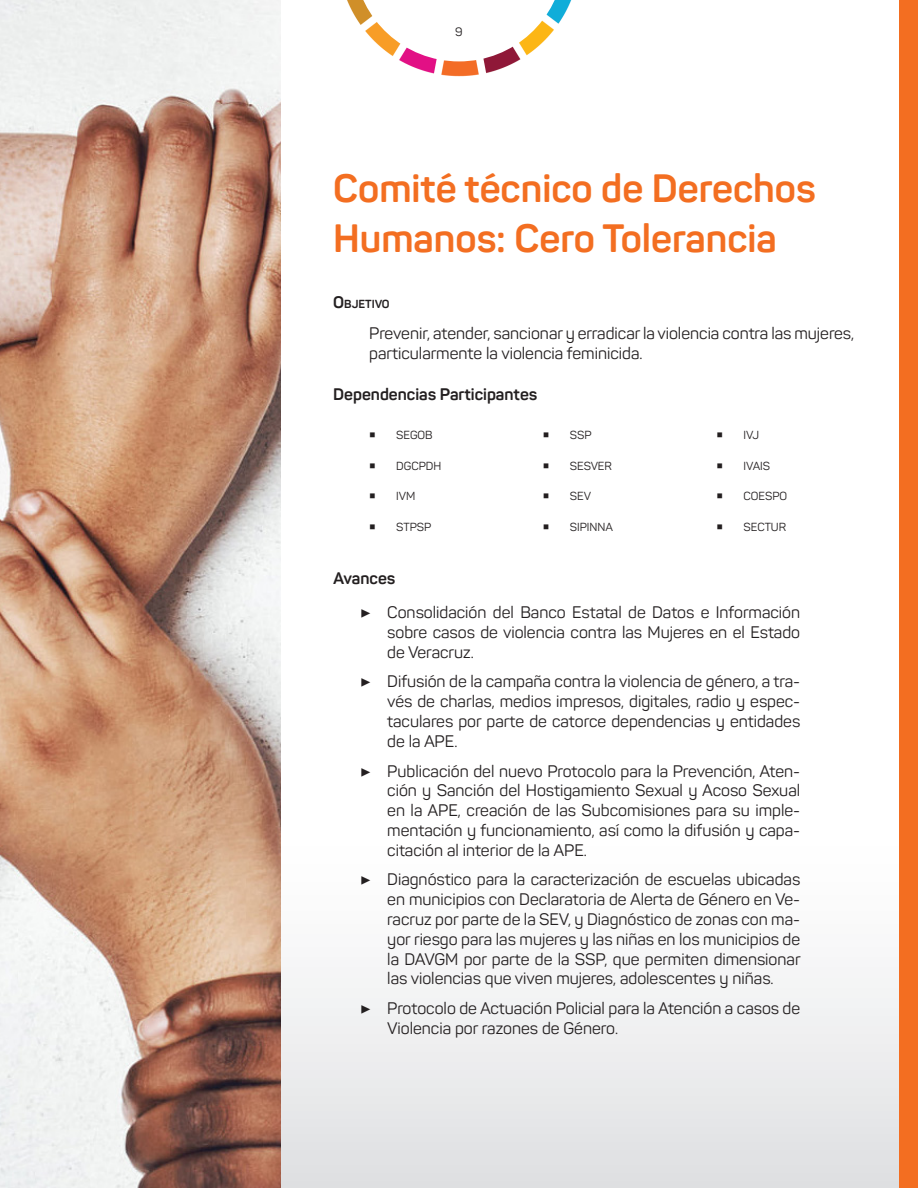
<style>
.page{position:relative;width:918px;height:1188px;background:#fff}
.page>*{position:absolute;margin:0;border:0;box-sizing:border-box;transform-origin:0 0}
.t1{font:700 39px/49.5px "Panton";color:#f36e21}
.t2{font:16.5px/19.8px "Panton";color:#231f20}
.t3{font:700 16.5px "Panton";color:#231f20}
.t4{font:12px "Panton";color:#231f20}
.t5{font:11.55px "Panton";color:#231f20}
.t6{font:700 11.55px "Panton";color:#231f20}
.s1{font-size:16.5px}
.s2{font-family:"Minion Pro";font-size:16.5px}
.s3{font-weight:700}
.s4{font-family:"Minion Pro";font-size:18px}
</style>
<div class="page">
<div style="left:0;top:553px;width:918px;height:635px;background:linear-gradient(to bottom,#fff,#e7e8e9)"></div>
<img style="left:347px;top:0;width:225px;height:77px">
<svg style="left:354px;top:0;width:210px;height:61px"></svg>
<img style="left:0;top:0;width:281px;height:1188px">
<div style="left:899px;top:0;width:19px;height:1188px;background:#f36e21"></div>
<p class="t4" style="left:455px;top:25px;width:9px">9</p>
<h1 class="t1" style="left:333px;top:164px;width:484px">Comité técnico de Derechos<br>Humanos: Cero Tolerancia</h1>
<p class="t6" style="left:333px;top:296px;width:57px"><span class="s1">O</span>BJETIVO</p>
<p class="t2" style="left:369px;top:324px;width:486px">Prevenir, atender, sancionar y erradicar la violencia contra las mujeres, particularmente la violencia feminicida.</p>
<p class="t3" style="left:333px;top:384px;width:205px">Dependencias Participantes</p>
<p class="t5" style="left:369px;top:428px;width:65px"><span class="s2">■</span> SEGOB</p>
<p class="t5" style="left:543px;top:428px;width:50px"><span class="s2">■</span> SSP</p>
<p class="t5" style="left:717px;top:428px;width:44px"><span class="s2">■</span> IVJ</p>
<p class="t5" style="left:369px;top:459px;width:74px"><span class="s2">■</span> DGCPDH</p>
<p class="t5" style="left:543px;top:459px;width:71px"><span class="s2">■</span> SESVER</p>
<p class="t5" style="left:717px;top:459px;width:55px"><span class="s2">■</span> IVAIS</p>
<p class="t5" style="left:369px;top:489px;width:48px"><span class="s2">■</span> IVM</p>
<p class="t5" style="left:543px;top:489px;width:49px"><span class="s2">■</span> SEV</p>
<p class="t5" style="left:717px;top:489px;width:72px"><span class="s2">■</span> COESPO</p>
<p class="t5" style="left:369px;top:519px;width:64px"><span class="s2">■</span> STPSP</p>
<p class="t5" style="left:543px;top:519px;width:72px"><span class="s2">■</span> SIPINNA</p>
<p class="t5" style="left:717px;top:519px;width:71px"><span class="s2">■</span> SECTUR</p>
<p class="t2" style="left:360px;top:561px;width:441px;line-height:34.2px;text-indent:-27px"><span class="s3">Avances<br></span><span class="s4">▶</span> Consolidación del Banco Estatal de Datos e Información</p>
<p class="t2" style="left:387px;top:622px;width:414px">sobre casos de violencia contra las Mujeres en el Estado de Veracruz.</p>
<p class="t2" style="left:387px;top:672px;width:414px;text-align:justify;text-indent:-27px"><span class="s4">▶</span> Difusión de la campaña contra la violencia de género, a tra&shy;vés de charlas, medios impresos, digitales, radio y espec&shy;taculares por parte de catorce dependencias y entidades de la APE.</p>
<p class="t2" style="left:387px;top:761px;width:415px;text-align:justify;text-indent:-27px"><span class="s4">▶</span> Publicación del nuevo Protocolo para la Prevención, Aten&shy;ción y Sanción del Hostigamiento Sexual y Acoso Sexual en la APE, creación de las Subcomisiones para su imple&shy;mentación y funcionamiento, así como la difusión y capa&shy;citación al interior de la APE.</p>
<p class="t2" style="left:387px;top:870px;width:415px;text-align:justify;text-indent:-27px"><span class="s4">▶</span> Diagnóstico para la caracterización de escuelas ubicadas en municipios con Declaratoria de Alerta de Género en Ve&shy;racruz por parte de la SEV, y Diagnóstico de zonas con ma&shy;yor riesgo para las mujeres y las niñas en los municipios de la DAVGM por parte de la SSP, que permiten dimensionar las violencias que viven mujeres, adolescentes y niñas.</p>
<p class="t2" style="left:387px;top:998px;width:414px;text-indent:-27px"><span class="s4">▶</span> Protocolo de Actuación Policial para la Atención a casos de<br>Violencia por razones de Género.</p>
</div>
